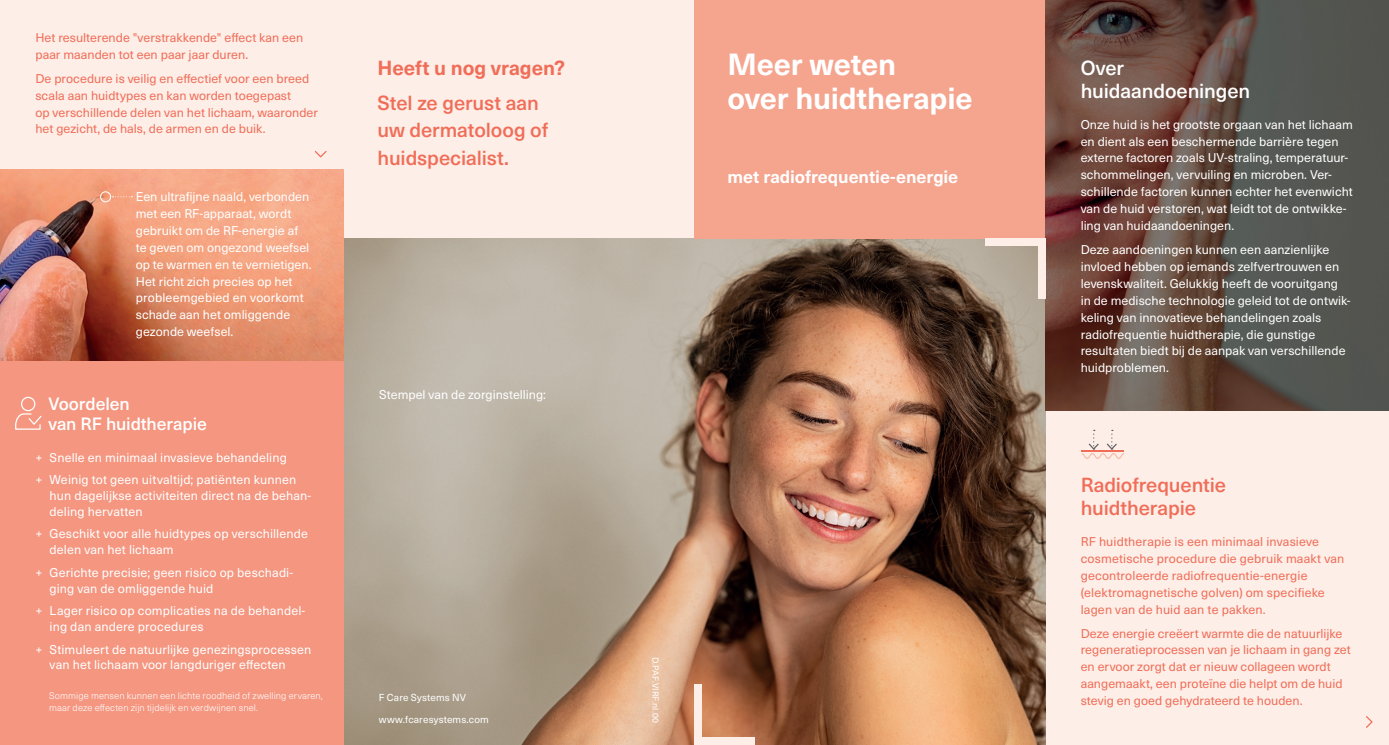
<style>
.page{position:relative;width:1389px;height:745px;background:#fff}
.page>*{position:absolute;margin:0;border:0;box-sizing:border-box;transform-origin:0 0}
.t1{font:700 30px/33.8px "Neue Haas Unica W1 G";letter-spacing:-.01em;color:#fff}
.t2{font:500 20px/27.5px "Neue Haas Unica W1 G";letter-spacing:-.005em;color:#f06d58}
.t3{font:500 20px/22.5px "Neue Haas Unica W1 G";letter-spacing:-.005em;color:#fff}
.t4{font:700 20px "Neue Haas Unica W1 G";letter-spacing:-.005em;color:#f06d58}
.t5{font:500 17.5px/20px "Neue Haas Unica W1 G";letter-spacing:-.005em;color:#fff}
.t6{font:700 17.5px "Neue Haas Unica W1 G";letter-spacing:-.005em;color:#fff}
.t7{font:12.5px/16.9px "Neue Haas Unica W1 G";letter-spacing:.005em;color:#fff}
.t8{font:12.5px/16.9px "Neue Haas Unica W1 G";letter-spacing:.005em;color:#f06d58}
.t9{font:10px "Neue Haas Unica W1 G";letter-spacing:.01em;color:#fff}
.t10{font:300 9.38px/11.9px "Neue Haas Unica W1 G";letter-spacing:.01em;color:#fff}
.t11{font:8.75px "Neue Haas Unica W1 G";letter-spacing:.01em;color:#fff}
</style>
<div class="page">
<div style="left:1045px;top:399px;width:344px;height:345px;background:#fdeee7"></div>
<div style="left:340px;top:0;width:360px;height:399px;background:#fdeee7"></div>
<img style="left:344px;top:238px;width:701px;height:506px">
<img style="left:1045px;top:0;width:344px;height:410px">
<svg style="left:1082px;top:429px;width:42px;height:29px"></svg>
<img style="left:0;top:169px;width:344px;height:192px">
<div style="left:0;top:0;width:348px;height:169px;background:#fdeee7"></div>
<div style="left:694px;top:0;width:351px;height:238px;background:#f5a48e"></div>
<svg style="left:1366px;top:716px;width:7px;height:11px"></svg>
<div style="left:0;top:361px;width:344px;height:383px;background:#f49680"></div>
<svg style="left:315px;top:151px;width:12px;height:6px"></svg>
<div style="left:21px;top:396px;width:14px;height:15px;border:1px solid #fff;border-radius:50%"></div>
<svg style="left:15px;top:413px;width:27px;height:17px"></svg>
<div style="left:100px;top:191px;width:11px;height:11px;border:1px solid #fff;border-radius:50%"></div>
<svg style="left:113px;top:196px;width:19px;height:1px"></svg>
<div style="left:694px;top:684px;width:8px;height:60px;background:#fdeee7"></div>
<div style="left:694px;top:737px;width:61px;height:7px;background:#fdeee7"></div>
<div style="left:1038px;top:238px;width:7px;height:60px;background:#fdeee7"></div>
<div style="left:985px;top:238px;width:60px;height:7px;background:#fdeee7"></div>
<p class="t8" style="left:35px;top:28px;width:269px">Het resulterende "verstrakkende" effect kan een paar maanden tot een paar jaar duren.</p>
<p class="t8" style="left:35px;top:69px;width:284px">De procedure is veilig en effectief voor een breed scala aan huidtypes en kan worden toegepast<br>op verschillende delen van het lichaam, waaronder het gezicht, de hals, de armen en de buik.</p>
<p class="t7" style="left:136px;top:187px;width:177px">Een ultrafijne naald, verbonden met een RF-apparaat, wordt gebruikt om de RF-energie af te geven om ongezond weefsel op te warmen en te vernietigen.<br>Het richt zich precies op het probleemgebied en voorkomt schade aan het omliggende gezonde weefsel.</p>
<h3 class="t5" style="left:49px;top:392px;width:160px">Voordelen<br>van RF huidtherapie</h3>
<p class="t7" style="left:35px;top:445px;width:262px;line-height:22.8px">+ Snelle en minimaal invasieve behandeling + Weinig tot geen uitvaltijd; patiënten kunnen</p>
<p class="t7" style="left:50px;top:487px;width:263px;line-height:15.6px">hun dagelijkse activiteiten direct na de behan&shy;deling hervatten</p>
<p class="t7" style="left:50px;top:525px;width:260px;line-height:15.6px;text-indent:-14px">+ Geschikt voor alle huidtypes op verschillende delen van het lichaam</p>
<p class="t7" style="left:50px;top:563px;width:245px;line-height:15.6px;text-indent:-14px">+ Gerichte precisie; geen risico op beschadi&shy;ging van de omliggende huid</p>
<p class="t7" style="left:50px;top:602px;width:257px;line-height:15.6px;text-indent:-14px">+ Lager risico op complicaties na de behandel&shy;ing dan andere procedures</p>
<p class="t7" style="left:50px;top:640px;width:263px;line-height:15.6px;text-indent:-14px">+ Stimuleert de natuurlijke genezingsprocessen van het lichaam voor langduriger effecten</p>
<p class="t10" style="left:49px;top:689px;width:275px">Sommige mensen kunnen een lichte roodheid of zwelling ervaren, maar deze effecten zijn tijdelijk en verdwijnen snel.</p>
<h2 class="t4" style="left:378px;top:53px;width:189px">Heeft u nog vragen?</h2>
<h2 class="t2" style="left:378px;top:88px;width:172px">Stel ze gerust aan uw dermatoloog of huidspecialist.</h2>
<p class="t7" style="left:379px;top:385px;width:168px">Stempel van de zorginstelling:</p>
<p class="t9" style="left:379px;top:689px;width:89px">F Care Systems NV</p>
<p class="t9" style="left:379px;top:711px;width:111px">www.fcaresystems.com</p>
<h1 class="t1" style="left:728px;top:46px;width:247px">Meer weten<br>over huidtherapie</h1>
<h3 class="t6" style="left:728px;top:164px;width:232px">met radiofrequentie-energie</h3>
<p class="t11" style="left:662px;top:656px;width:67px;rotate:90deg">D.PAF.VIRF.nl.00</p>
<h2 class="t3" style="left:1081px;top:55px;width:171px">Over huidaandoeningen</h2>
<p class="t7" style="left:1081px;top:115px;width:274px">Onze huid is het grootste orgaan van het lichaam en dient als een beschermende barrière tegen externe factoren zoals UV-straling, temperatuur&shy;schommelingen, vervuiling en microben. Ver&shy;schillende factoren kunnen echter het evenwicht van de huid verstoren, wat leidt tot de ontwikke&shy;ling van huidaandoeningen.</p>
<p class="t7" style="left:1081px;top:240px;width:271px">Deze aandoeningen kunnen een aanzienlijke invloed hebben op iemands zelfvertrouwen en levenskwaliteit. Gelukkig heeft de vooruitgang in de medische technologie geleid tot de ontwik&shy;keling van innovatieve behandelingen zoals radiofrequentie huidtherapie, die gunstige resultaten biedt bij de aanpak van verschillende huidproblemen.</p>
<h2 class="t2" style="left:1081px;top:472px;width:147px;line-height:22.5px">Radiofrequentie huidtherapie</h2>
<p class="t8" style="left:1081px;top:532px;width:265px">RF huidtherapie is een minimaal invasieve cosmetische procedure die gebruik maakt van gecontroleerde radiofrequentie-energie (elektromagnetische golven) om specifieke lagen van de huid aan te pakken.</p>
<p class="t8" style="left:1081px;top:623px;width:272px">Deze energie creëert warmte die de natuurlijke regeneratieprocessen van je lichaam in gang zet en ervoor zorgt dat er nieuw collageen wordt aangemaakt, een proteïne die helpt om de huid stevig en goed gehydrateerd te houden.</p>
</div>
